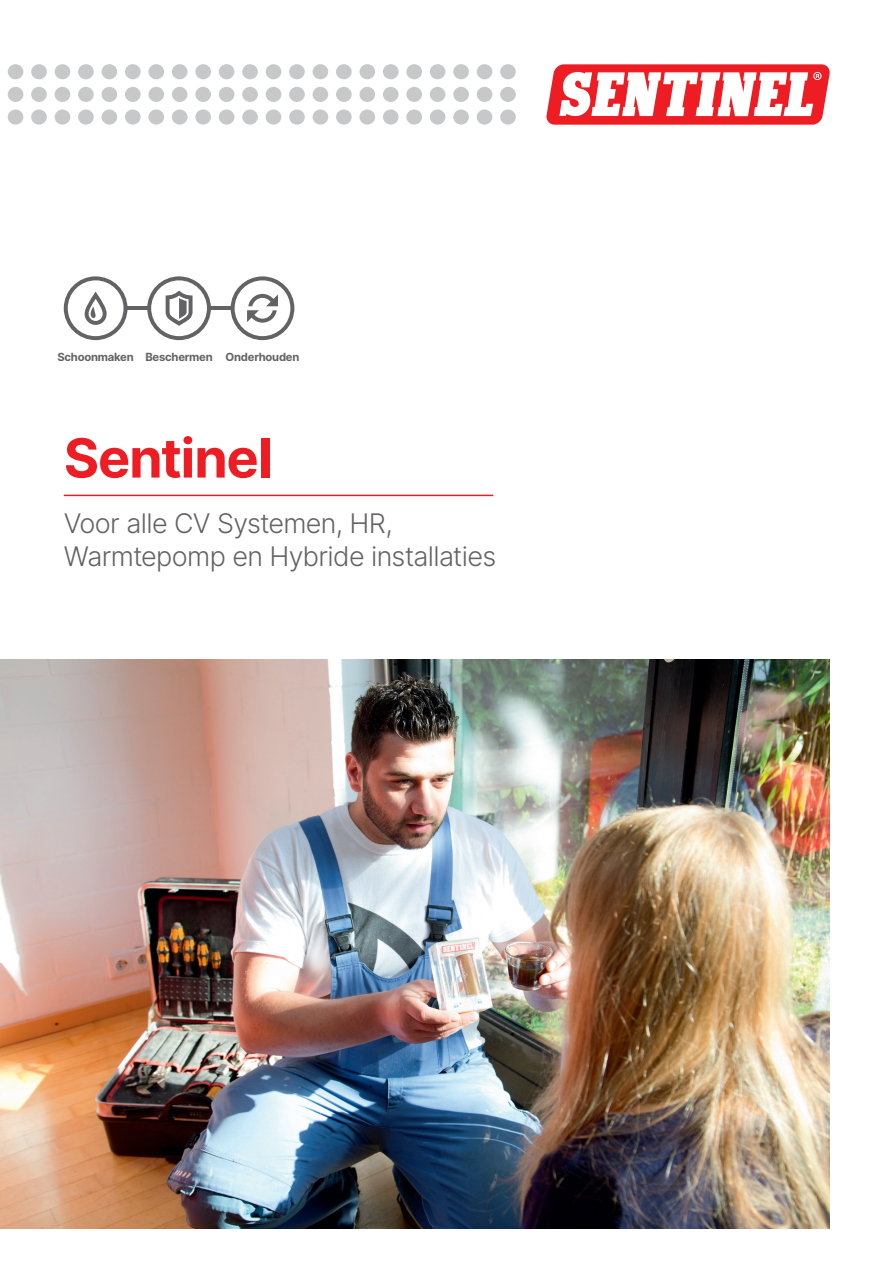
<style>
.page{position:relative;width:893px;height:1263px;background:#fff}
.page>*{position:absolute;margin:0;border:0;box-sizing:border-box;transform-origin:0 0}
.t1{font:700 54px "Inter";letter-spacing:-.02em;color:#ee1d23}
.t2{font:300 27px/33px "Inter";letter-spacing:-.025em;color:#636366}
.t3{font:700 11.25px "Inter";letter-spacing:-.02em;color:#636366}
</style>
<div class="page">
<svg style="left:546px;top:64px;width:284px;height:61px"></svg>
<div style="left:500px;top:64px;width:16px;height:15px;background:#c7c8ca;border-radius:50%"></div>
<div style="left:500px;top:87px;width:16px;height:15px;background:#c7c8ca;border-radius:50%"></div>
<div style="left:500px;top:109px;width:16px;height:16px;background:#c7c8ca;border-radius:50%"></div>
<div style="left:477px;top:64px;width:15px;height:15px;background:#c7c8ca;border-radius:50%"></div>
<div style="left:477px;top:87px;width:15px;height:15px;background:#c7c8ca;border-radius:50%"></div>
<div style="left:477px;top:109px;width:15px;height:16px;background:#c7c8ca;border-radius:50%"></div>
<div style="left:453px;top:64px;width:16px;height:15px;background:#c7c8ca;border-radius:50%"></div>
<div style="left:453px;top:87px;width:16px;height:15px;background:#c7c8ca;border-radius:50%"></div>
<div style="left:453px;top:109px;width:16px;height:16px;background:#c7c8ca;border-radius:50%"></div>
<div style="left:430px;top:64px;width:15px;height:15px;background:#c7c8ca;border-radius:50%"></div>
<div style="left:430px;top:87px;width:15px;height:15px;background:#c7c8ca;border-radius:50%"></div>
<div style="left:430px;top:109px;width:15px;height:16px;background:#c7c8ca;border-radius:50%"></div>
<div style="left:406px;top:64px;width:16px;height:15px;background:#c7c8ca;border-radius:50%"></div>
<div style="left:406px;top:87px;width:16px;height:15px;background:#c7c8ca;border-radius:50%"></div>
<div style="left:406px;top:109px;width:16px;height:16px;background:#c7c8ca;border-radius:50%"></div>
<div style="left:383px;top:64px;width:16px;height:15px;background:#c7c8ca;border-radius:50%"></div>
<div style="left:383px;top:87px;width:16px;height:15px;background:#c7c8ca;border-radius:50%"></div>
<div style="left:383px;top:109px;width:16px;height:16px;background:#c7c8ca;border-radius:50%"></div>
<div style="left:359px;top:64px;width:16px;height:15px;background:#c7c8ca;border-radius:50%"></div>
<div style="left:359px;top:87px;width:16px;height:15px;background:#c7c8ca;border-radius:50%"></div>
<div style="left:359px;top:109px;width:16px;height:16px;background:#c7c8ca;border-radius:50%"></div>
<div style="left:336px;top:64px;width:16px;height:15px;background:#c7c8ca;border-radius:50%"></div>
<div style="left:336px;top:87px;width:16px;height:15px;background:#c7c8ca;border-radius:50%"></div>
<div style="left:336px;top:109px;width:16px;height:16px;background:#c7c8ca;border-radius:50%"></div>
<div style="left:313px;top:64px;width:15px;height:15px;background:#c7c8ca;border-radius:50%"></div>
<div style="left:313px;top:87px;width:15px;height:15px;background:#c7c8ca;border-radius:50%"></div>
<div style="left:313px;top:109px;width:15px;height:16px;background:#c7c8ca;border-radius:50%"></div>
<div style="left:289px;top:64px;width:16px;height:15px;background:#c7c8ca;border-radius:50%"></div>
<div style="left:289px;top:87px;width:16px;height:15px;background:#c7c8ca;border-radius:50%"></div>
<div style="left:289px;top:109px;width:16px;height:16px;background:#c7c8ca;border-radius:50%"></div>
<div style="left:266px;top:64px;width:15px;height:15px;background:#c7c8ca;border-radius:50%"></div>
<div style="left:266px;top:87px;width:15px;height:15px;background:#c7c8ca;border-radius:50%"></div>
<div style="left:266px;top:109px;width:15px;height:16px;background:#c7c8ca;border-radius:50%"></div>
<div style="left:242px;top:64px;width:16px;height:15px;background:#c7c8ca;border-radius:50%"></div>
<div style="left:242px;top:87px;width:16px;height:15px;background:#c7c8ca;border-radius:50%"></div>
<div style="left:242px;top:109px;width:16px;height:16px;background:#c7c8ca;border-radius:50%"></div>
<div style="left:219px;top:64px;width:15px;height:15px;background:#c7c8ca;border-radius:50%"></div>
<div style="left:219px;top:87px;width:15px;height:15px;background:#c7c8ca;border-radius:50%"></div>
<div style="left:219px;top:109px;width:15px;height:16px;background:#c7c8ca;border-radius:50%"></div>
<div style="left:195px;top:64px;width:16px;height:15px;background:#c7c8ca;border-radius:50%"></div>
<div style="left:195px;top:87px;width:16px;height:15px;background:#c7c8ca;border-radius:50%"></div>
<div style="left:195px;top:109px;width:16px;height:16px;background:#c7c8ca;border-radius:50%"></div>
<div style="left:172px;top:64px;width:16px;height:15px;background:#c7c8ca;border-radius:50%"></div>
<div style="left:172px;top:87px;width:16px;height:15px;background:#c7c8ca;border-radius:50%"></div>
<div style="left:172px;top:109px;width:16px;height:16px;background:#c7c8ca;border-radius:50%"></div>
<div style="left:148px;top:64px;width:16px;height:15px;background:#c7c8ca;border-radius:50%"></div>
<div style="left:148px;top:87px;width:16px;height:15px;background:#c7c8ca;border-radius:50%"></div>
<div style="left:148px;top:109px;width:16px;height:16px;background:#c7c8ca;border-radius:50%"></div>
<div style="left:125px;top:64px;width:16px;height:15px;background:#c7c8ca;border-radius:50%"></div>
<div style="left:125px;top:87px;width:16px;height:15px;background:#c7c8ca;border-radius:50%"></div>
<div style="left:125px;top:109px;width:16px;height:16px;background:#c7c8ca;border-radius:50%"></div>
<div style="left:102px;top:64px;width:15px;height:15px;background:#c7c8ca;border-radius:50%"></div>
<div style="left:102px;top:87px;width:15px;height:15px;background:#c7c8ca;border-radius:50%"></div>
<div style="left:102px;top:109px;width:15px;height:16px;background:#c7c8ca;border-radius:50%"></div>
<div style="left:78px;top:64px;width:16px;height:15px;background:#c7c8ca;border-radius:50%"></div>
<div style="left:78px;top:87px;width:16px;height:15px;background:#c7c8ca;border-radius:50%"></div>
<div style="left:78px;top:109px;width:16px;height:16px;background:#c7c8ca;border-radius:50%"></div>
<div style="left:55px;top:64px;width:15px;height:15px;background:#c7c8ca;border-radius:50%"></div>
<div style="left:55px;top:87px;width:15px;height:15px;background:#c7c8ca;border-radius:50%"></div>
<div style="left:55px;top:109px;width:15px;height:16px;background:#c7c8ca;border-radius:50%"></div>
<div style="left:31px;top:64px;width:16px;height:15px;background:#c7c8ca;border-radius:50%"></div>
<div style="left:31px;top:87px;width:16px;height:15px;background:#c7c8ca;border-radius:50%"></div>
<div style="left:31px;top:109px;width:16px;height:16px;background:#c7c8ca;border-radius:50%"></div>
<div style="left:8px;top:64px;width:15px;height:15px;background:#c7c8ca;border-radius:50%"></div>
<div style="left:8px;top:87px;width:15px;height:15px;background:#c7c8ca;border-radius:50%"></div>
<div style="left:8px;top:109px;width:15px;height:16px;background:#c7c8ca;border-radius:50%"></div>
<hr style="left:64px;top:495px;width:429px;height:1px;background:#ee1d23">
<img style="left:0;top:659px;width:829px;height:570px">
<svg style="left:64px;top:276px;width:63px;height:64px"></svg>
<svg style="left:231px;top:276px;width:63px;height:64px"></svg>
<hr style="left:124px;top:306px;width:26px;height:4px;background:#636366">
<hr style="left:208px;top:306px;width:26px;height:4px;background:#636366">
<svg style="left:147px;top:276px;width:64px;height:64px"></svg>
<p class="t3" style="left:57px;top:348px;width:243px">Schoonmaken Beschermen Onderhouden</p>
<h1 class="t1" style="left:64px;top:417px;width:210px">Sentinel</h1>
<p class="t2" style="left:64px;top:506px;width:434px">Voor alle CV Systemen, HR,<br>Warmtepomp en Hybride installaties</p>
</div>
